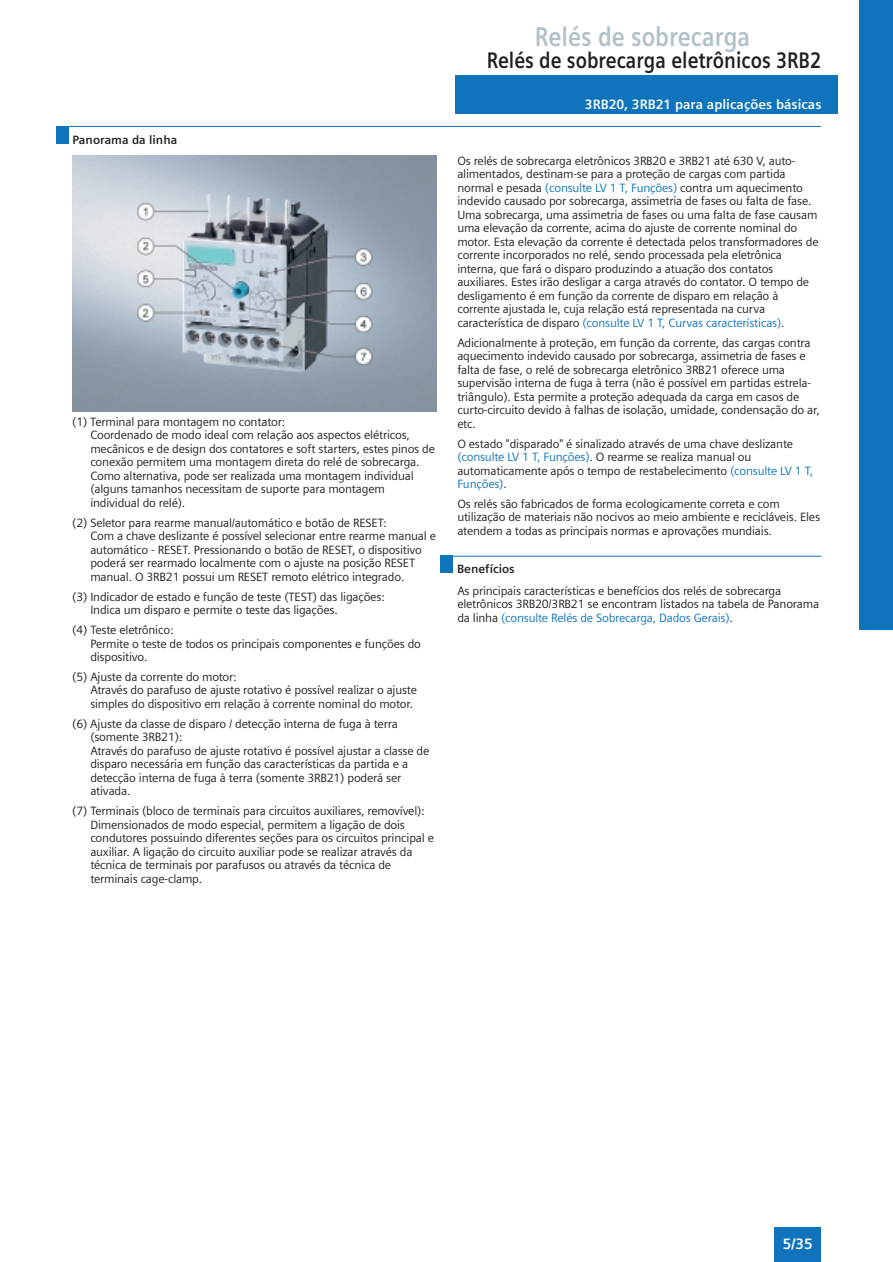
<style>
.page{position:relative;width:893px;height:1262px;background:#fff}
.page>*{position:absolute;margin:0;border:0;box-sizing:border-box;transform-origin:0 0}
.t1{font:700 27px "Siemens Sans";color:#b1c0c9;scale:.86 1}
.t2{font:700 22.5px "Siemens Sans";color:#231f20;scale:.85 1}
.t3{font:700 15px "Siemens Sans";color:#fff}
.t4{font:700 13.5px "Siemens Sans";color:#fff}
.t5{font:12px/13.5px "Siemens Sans";letter-spacing:-.015em;color:#231f20}
.t6{font:700 12px "Siemens Sans";color:#231f20}
.s1{color:#1074bc}
</style>
<div class="page">
<div style="left:859px;top:0;width:33px;height:630px;background:#1074bc"></div>
<div style="left:774px;top:1227px;width:47px;height:34px;background:#1074bc"></div>
<div style="left:455px;top:75px;width:383px;height:38px;background:#1074bc"></div>
<hr style="left:69px;top:126px;width:752px;height:1px;background:#1074bc">
<div style="left:56px;top:126px;width:13px;height:17px;background:#1074bc"></div>
<img style="left:72px;top:156px;width:364px;height:255px">
<hr style="left:452px;top:556px;width:369px;height:1px;background:#1074bc">
<div style="left:440px;top:556px;width:13px;height:17px;background:#1074bc"></div>
<p class="t6" style="left:72px;top:135px;width:106px">Panorama da linha</p>
<p class="t5" style="left:90px;top:416px;width:346px;text-indent:-18px">(1) Terminal para montagem no contator:<br>Coordenado de modo ideal com relação aos aspectos elétricos, mecânicos e de design dos contatores e soft starters, estes pinos de conexão permitem uma montagem direta do relé de sobrecarga.<br>Como alternativa, pode ser realizada uma montagem individual (alguns tamanhos necessitam de suporte para montagem individual do relé).</p>
<p class="t5" style="left:90px;top:517px;width:347px;text-indent:-18px">(2) Seletor para rearme manual/automático e botão de RESET:<br>Com a chave deslizante é possível selecionar entre rearme manual e automático - RESET. Pressionando o botão de RESET, o dispositivo poderá ser rearmado localmente com o ajuste na posição RESET manual. O 3RB21 possui um RESET remoto elétrico integrado.</p>
<p class="t5" style="left:90px;top:591px;width:296px;text-indent:-18px">(3) Indicador de estado e função de teste (TEST) das ligações:<br>Indica um disparo e permite o teste das ligações.</p>
<p class="t5" style="left:90px;top:624px;width:332px;text-indent:-18px">(4) Teste eletrônico:<br>Permite o teste de todos os principais componentes e funções do dispositivo.</p>
<p class="t5" style="left:90px;top:671px;width:328px;text-indent:-18px">(5) Ajuste da corrente do motor:<br>Através do parafuso de ajuste rotativo é possível realizar o ajuste simples do dispositivo em relação à corrente nominal do motor.</p>
<p class="t5" style="left:90px;top:718px;width:340px;text-indent:-18px">(6) Ajuste da classe de disparo / detecção interna de fuga à terra (somente 3RB21):<br>Através do parafuso de ajuste rotativo é possível ajustar a classe de disparo necessária em função das características da partida e a detecção interna de fuga à terra (somente 3RB21) poderá ser ativada.</p>
<p class="t5" style="left:90px;top:805px;width:345px;text-indent:-18px">(7) Terminais (bloco de terminais para circuitos auxiliares, removível):<br>Dimensionados de modo especial, permitem a ligação de dois condutores possuindo diferentes seções para os circuitos principal e auxiliar. A ligação do circuito auxiliar pode se realizar através da técnica de terminais por parafusos ou através da técnica de terminais cage-clamp.</p>
<h1 class="t1" style="left:535px;top:26px;width:252px">Relés de sobrecarga</h1>
<h2 class="t2" style="left:486px;top:52px;width:395px">Relés de sobrecarga eletrônicos 3RB2</h2>
<p class="t4" style="left:585px;top:99px;width:238px">3RB20, 3RB21 para aplicações básicas</p>
<p class="t5" style="left:457px;top:155px;width:363px">Os relés de sobrecarga eletrônicos 3RB20 e 3RB21 até 630 V, auto&shy;alimentados, destinam-se para a proteção de cargas com partida normal e pesada <span class="s1">(consulte LV 1 T, Funções)</span> contra um aquecimento indevido causado por sobrecarga, assimetria de fases ou falta de fase.<br>Uma sobrecarga, uma assimetria de fases ou uma falta de fase causam uma elevação da corrente, acima do ajuste de corrente nominal do motor. Esta elevação da corrente é detectada pelos transformadores de corrente incorporados no relé, sendo processada pela eletrônica interna, que fará o disparo produzindo a atuação dos contatos auxiliares. Estes irão desligar a carga através do contator. O tempo de desligamento é em função da corrente de disparo em relação à corrente ajustada Ie, cuja relação está representada na curva característica de disparo <span class="s1">(consulte LV 1 T, Curvas características)</span>.</p>
<p class="t5" style="left:457px;top:337px;width:364px">Adicionalmente à proteção, em função da corrente, das cargas contra aquecimento indevido causado por sobrecarga, assimetria de fases e falta de fase, o relé de sobrecarga eletrônico 3RB21 oferece uma supervisão interna de fuga à terra (não é possível em partidas estrela&shy;triângulo). Esta permite a proteção adequada da carga em casos de curto-circuito devido à falhas de isolação, umidade, condensação do ar, etc.</p>
<p class="t5" style="left:457px;top:438px;width:357px">O estado "disparado" é sinalizado através de uma chave deslizante <span class="s1">(consulte LV 1 T, Funções)</span>. O rearme se realiza manual ou automaticamente após o tempo de restabelecimento <span class="s1">(consulte LV 1 T, Funções)</span>.</p>
<p class="t5" style="left:457px;top:498px;width:364px">Os relés são fabricados de forma ecologicamente correta e com utilização de materiais não nocivos ao meio ambiente e recicláveis. Eles atendem a todas as principais normas e aprovações mundiais.</p>
<p class="t6" style="left:457px;top:564px;width:59px">Benefícios</p>
<p class="t5" style="left:457px;top:585px;width:363px">As principais características e benefícios dos relés de sobrecarga eletrônicos 3RB20/3RB21 se encontram listados na tabela de Panorama da linha <span class="s1">(consulte Relés de Sobrecarga, Dados Gerais)</span>.</p>
<p class="t3" style="left:782px;top:1238px;width:31px">5/35</p>
</div>
